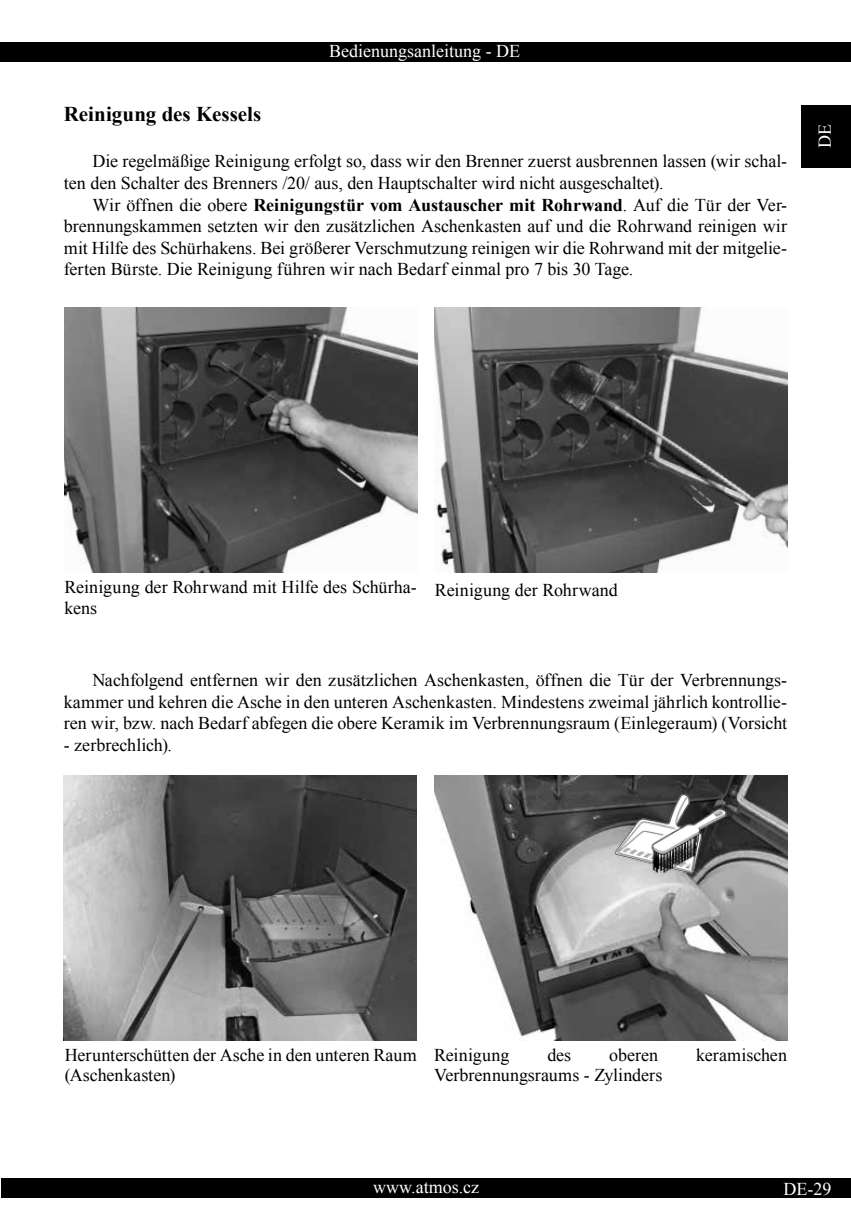
<style>
.page{position:relative;width:851px;height:1221px;background:#fff}
.page>*{position:absolute;margin:0;border:0;box-sizing:border-box;transform-origin:0 0}
.t1{font:700 21px "Times New Roman";color:#000}
.t2{font:18px/21.6px "Times New Roman";color:#000}
.t3{font:18px "Times New Roman";color:#fff}
.s1{font-weight:700}
</style>
<div class="page">
<div style="left:0;top:43px;width:850px;height:19px;background:#000"></div>
<div style="left:2px;top:1178px;width:848px;height:20px;background:#000"></div>
<div style="left:801px;top:105px;width:49px;height:63px;background:#000"></div>
<img style="left:434px;top:308px;width:352px;height:264px">
<img style="left:64px;top:775px;width:353px;height:265px">
<img style="left:434px;top:775px;width:352px;height:265px">
<img style="left:606px;top:784px;width:131px;height:96px">
<img style="left:65px;top:308px;width:352px;height:264px">
<p class="t3" style="left:329px;top:39px;width:192px">Bedienungsanleitung - DE</p>
<p class="t1" style="left:64px;top:99px;width:199px">Reinigung des Kessels</p>
<p class="t2" style="left:64px;top:150px;width:724px;text-indent:28px">Die regelmäßige Reinigung erfolgt so, dass wir den Brenner zuerst ausbrennen lassen (wir schal&shy;ten den Schalter des Brenners /20/ aus, den Hauptschalter wird nicht ausgeschaltet).</p>
<p class="t2" style="left:64px;top:193px;width:724px;text-align:justify;text-indent:28px">Wir öffnen die obere <span class="s1">Reinigungstür vom Austauscher mit Rohrwand</span>. Auf die Tür der Ver&shy;brennungskammen setzten wir den zusätzlichen Aschenkasten auf und die Rohrwand reinigen wir mit Hilfe des Schürhakens. Bei größerer Verschmutzung reinigen wir die Rohrwand mit der mitgelie&shy;ferten Bürste. Die Reinigung führen wir nach Bedarf einmal pro 7 bis 30 Tage.</p>
<p class="t3" style="left:812px;top:148px;width:25px;rotate:-90deg">DE</p>
<p class="t2" style="left:64px;top:577px;width:354px;line-height:20.2px">Reinigung der Rohrwand mit Hilfe des Schürha&shy;kens</p>
<p class="t2" style="left:435px;top:578px;width:184px">Reinigung der Rohrwand</p>
<p class="t2" style="left:64px;top:669px;width:724px;text-align:justify;text-indent:28px">Nachfolgend entfernen wir den zusätzlichen Aschenkasten, öffnen die Tür der Verbrennungs&shy;kammer und kehren die Asche in den unteren Aschenkasten. Mindestens zweimal jährlich kontrollie&shy;ren wir, bzw. nach Bedarf abfegen die obere Keramik im Verbrennungsraum (Einlegeraum) (Vorsicht</p>
<p class="t2" style="left:64px;top:733px;width:110px">- zerbrechlich).</p>
<p class="t2" style="left:65px;top:1044px;width:353px;line-height:20.2px">Herunterschütten der Asche in den unteren Raum (Aschenkasten)</p>
<p class="t2" style="left:434px;top:1043px;width:77px">Reinigung</p>
<p class="t2" style="left:547px;top:1043px;width:25px">des</p>
<p class="t2" style="left:609px;top:1043px;width:50px">oberen</p>
<p class="t2" style="left:696px;top:1043px;width:92px">keramischen</p>
<p class="t2" style="left:434px;top:1064px;width:230px">Verbrennungsraums - Zylinders</p>
<p class="t3" style="left:373px;top:1174px;width:107px">www.atmos.cz</p>
<p class="t3" style="left:783px;top:1176px;width:49px">DE-29</p>
</div>
